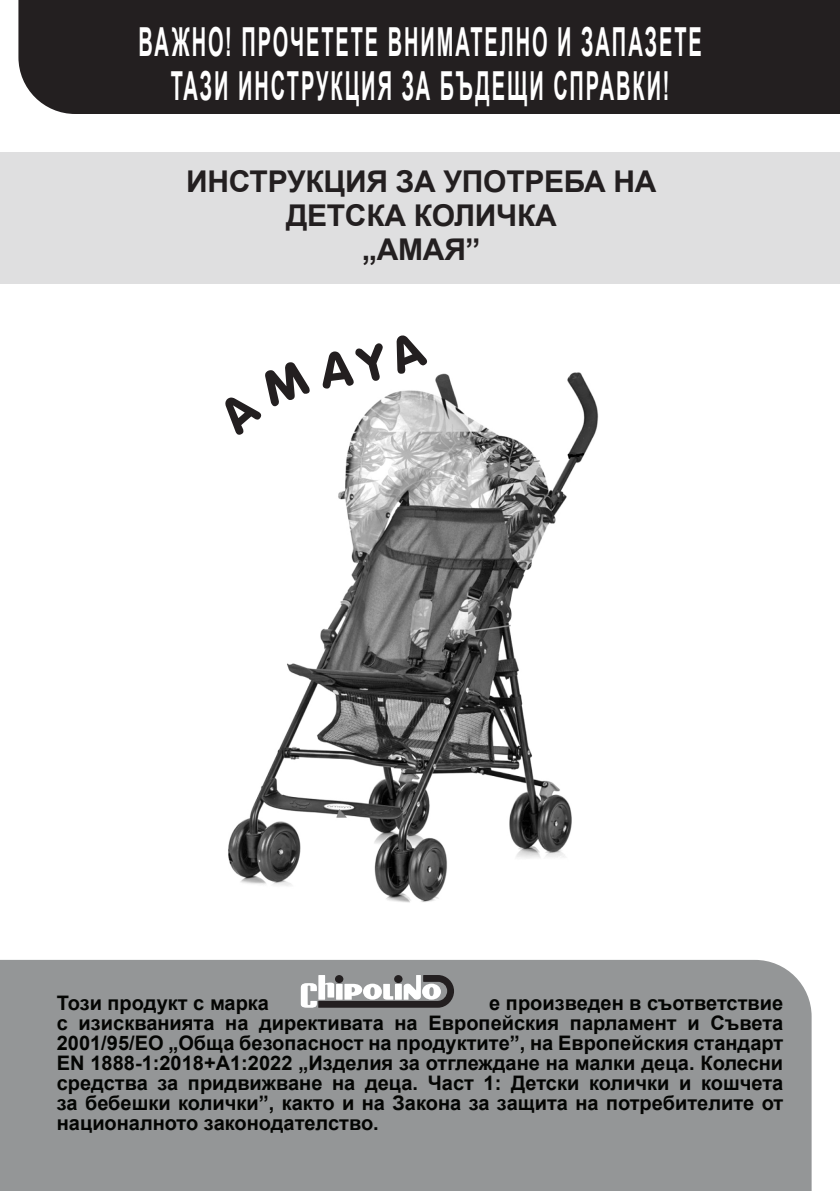
<style>
.page{position:relative;width:840px;height:1191px;background:#fff}
.page>*{position:absolute;margin:0;border:0;box-sizing:border-box;transform-origin:0 0}
.t1{font:700 40px/44px "Arial";letter-spacing:.095em;color:#fff;text-align:center;scale:.5 1}
.t2{font:700 30px "Arial";letter-spacing:-.01em;color:#231f20}
.t3{font:700 20px/20px "Arial";color:#040503;text-align:justify}
</style>
<div class="page">
<div style="left:18px;top:0;width:821px;height:114px;background:#231f20"></div>
<div style="left:0;top:960px;width:811px;height:231px;background:#949697"></div>
<svg style="left:300px;top:975px;width:154px;height:32px"></svg>
<div style="left:0;top:153px;width:839px;height:131px;background:#dfdfe0"></div>
<img style="left:228px;top:361px;width:371px;height:542px">
<svg style="left:225px;top:335px;width:202px;height:100px"></svg>
<h1 class="t1" style="left:138px;top:20px;width:1127px">ВАЖНО! ПРОЧЕТЕТЕ ВНИМАТЕЛНО И ЗАПАЗЕТЕ<br>ТАЗИ ИНСТРУКЦИЯ ЗА БЪДЕЩИ СПРАВКИ!</h1>
<p class="t2" style="left:186px;top:160px;width:471px">ИНСТРУКЦИЯ ЗА УПОТРЕБА НА</p>
<p class="t2" style="left:286px;top:194px;width:272px">ДЕТСКА КОЛИЧКА</p>
<p class="t2" style="left:362px;top:228px;width:120px">„АМАЯ”</p>
<p class="t3" style="left:57px;top:992px;width:214px">Този продукт с марка</p>
<p class="t3" style="left:57px;top:992px;width:727px;text-indent:432px">е произведен в съответствие с изискванията на директивата на Европейския парламент и Съвета 2001/95/ЕО „Обща безопасност на продуктите”, на Европейския стандарт EN 1888-1:2018+A1:2022 „Изделия за отглеждане на малки деца. Колесни средства за придвижване на деца. Част 1: Детски колички и кошчета за бебешки колички”, както и на Закона за защита на потребителите от националното законодателство.</p>
</div>
